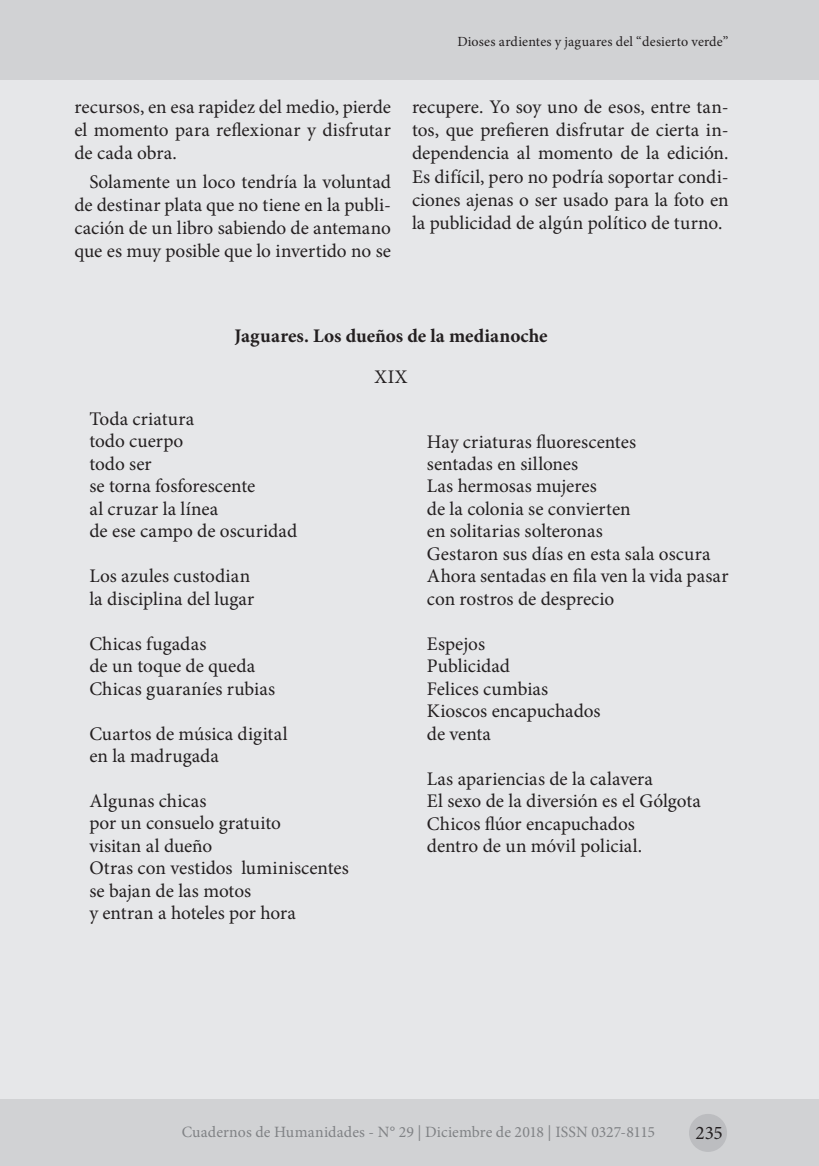
<style>
.page{position:relative;width:819px;height:1166px;background:#fff}
.page>*{position:absolute;margin:0;border:0;box-sizing:border-box;transform-origin:0 0}
.t1{font:19.25px/22.4px "Minion Pro";color:#231f20}
.t2{font:700 19.25px "Minion Pro";color:#231f20}
.t3{font:15.75px "Minion Pro";letter-spacing:.005em;color:#808285}
.t4{font:14px "Minion Pro";letter-spacing:.01em;color:#231f20}
</style>
<div class="page">
<div style="left:0;top:79px;width:819px;height:1027px;background:#e6e7e9"></div>
<div style="left:0;top:1099px;width:819px;height:67px;background:#d1d2d4"></div>
<div style="left:689px;top:1114px;width:38px;height:38px;background:#bcbdc0;border-radius:50%"></div>
<div style="left:0;top:0;width:819px;height:79px;background:#d1d2d4"></div>
<p class="t1" style="left:74px;top:96px;width:318px;line-height:23.1px;text-align:justify">recursos, en esa rapidez del medio, pierde el momento para reflexionar y disfrutar de cada obra.</p>
<p class="t1" style="left:74px;top:170px;width:318px;line-height:23.1px;text-align:justify;text-indent:15px">Solamente un loco tendría la voluntad de destinar plata que no tiene en la publi&shy;cación de un libro sabiendo de antemano que es muy posible que lo invertido no se</p>
<p class="t4" style="left:457px;top:33px;width:273px">Dioses ardientes y jaguares del “desierto verde”</p>
<p class="t1" style="left:412px;top:96px;width:318px;line-height:23.1px;text-align:justify">recupere. Yo soy uno de esos, entre tan&shy;tos, que prefieren disfrutar de cierta in&shy;dependencia al momento de la edición.<br>Es difícil, pero no podría soportar condi&shy;ciones ajenas o ser usado para la foto en la publicidad de algún político de turno.</p>
<p class="t2" style="left:234px;top:322px;width:315px">Jaguares. Los dueños de la medianoche</p>
<p class="t1" style="left:374px;top:366px;width:34px">XIX</p>
<p class="t1" style="left:89px;top:408px;width:209px">Toda criatura<br>todo cuerpo<br>todo ser<br>se torna fosforescente<br>al cruzar la línea<br>de ese campo de oscuridad</p>
<p class="t1" style="left:89px;top:565px;width:167px">Los azules custodian la disciplina del lugar</p>
<p class="t1" style="left:89px;top:632px;width:187px">Chicas fugadas<br>de un toque de queda<br>Chicas guaraníes rubias</p>
<p class="t1" style="left:89px;top:722px;width:200px">Cuartos de música digital en la madrugada</p>
<p class="t1" style="left:89px;top:790px;width:261px">Algunas chicas<br>por un consuelo gratuito<br>visitan al dueño<br>Otras con vestidos luminiscentes se bajan de las motos<br>y entran a hoteles por hora</p>
<p class="t1" style="left:427px;top:430px;width:303px">Hay criaturas fluorescentes<br>sentadas en sillones<br>Las hermosas mujeres<br>de la colonia se convierten<br>en solitarias solteronas<br>Gestaron sus días en esta sala oscura<br>Ahora sentadas en fila ven la vida pasar con rostros de desprecio</p>
<p class="t1" style="left:427px;top:632px;width:175px">Espejos<br>Publicidad<br>Felices cumbias<br>Kioscos encapuchados de venta</p>
<p class="t1" style="left:427px;top:767px;width:275px">Las apariencias de la calavera<br>El sexo de la diversión es el Gólgota<br>Chicos flúor encapuchados<br>dentro de un móvil policial.</p>
<p class="t3" style="left:182px;top:1122px;width:475px">Cuadernos de Humanidades - N° 29 | Diciembre de 2018 | ISSN 0327-8115</p>
<p class="t1" style="left:695px;top:1121px;width:29px">235</p>
</div>
